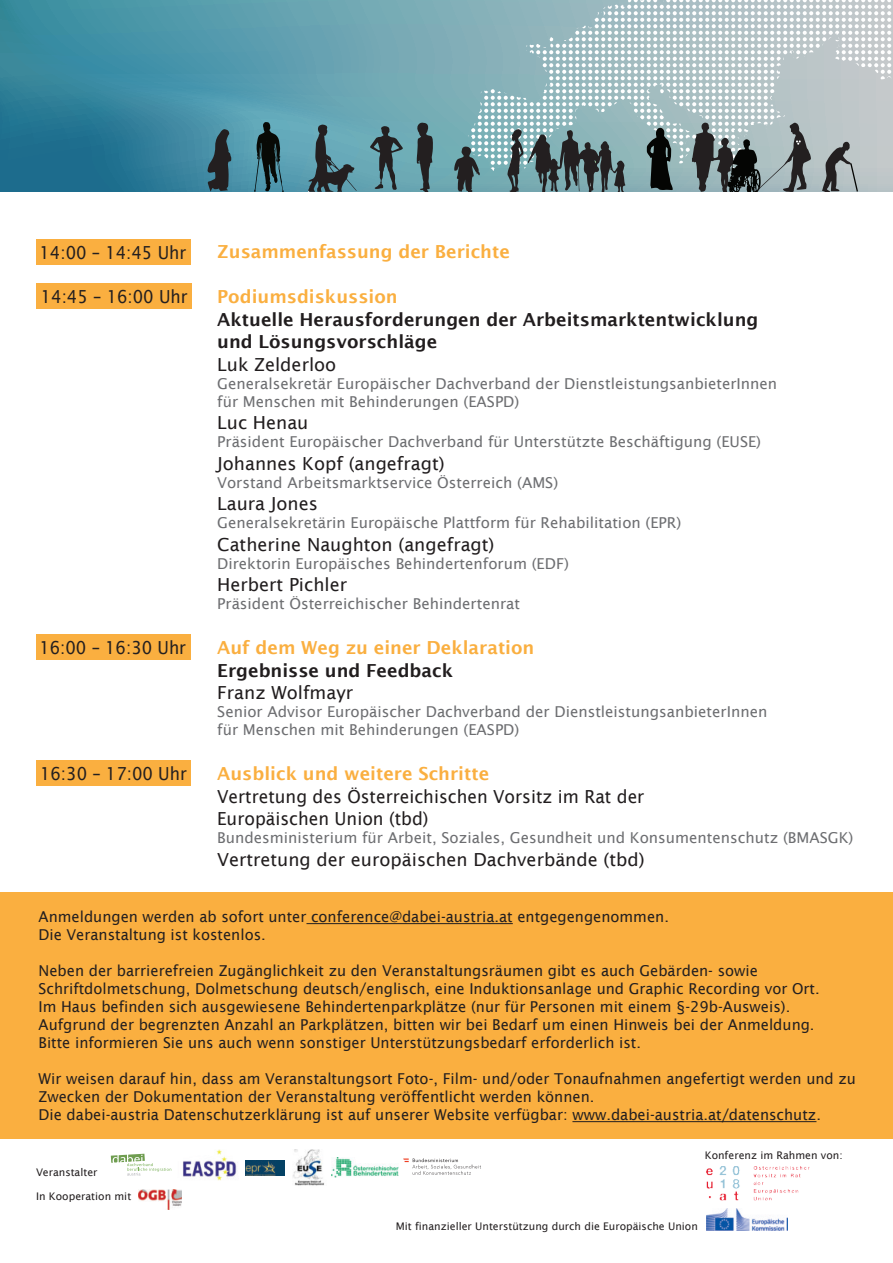
<style>
.page{position:relative;width:893px;height:1263px;background:#fff}
.page>*{position:absolute;margin:0;border:0;box-sizing:border-box;transform-origin:0 0}
.t1{font:18px "Lucida Sans";color:#211d1e}
.t2{font:600 18px "Lucida Sans";color:#faaf40}
.t3{font:600 18px/22.5px "Lucida Sans";color:#211d1e}
.t4{font:18px/22.5px "Lucida Sans";color:#211d1e;scale:.96 1}
.t5{font:18px "Lucida Sans";color:#231f20;scale:.92 1}
.t6{font:15px/18px "Lucida Sans";color:#231f20}
.t7{font:15px/18px "Lucida Sans";color:#6d6e71}
.t8{font:10.5px "Lucida Sans";color:#231f20}
.t9{font:10.5px "Lucida Sans";color:#211d1e}
</style>
<div class="page">
<svg style="left:0;top:0;width:893px;height:192px;background:#5195a8"></svg>
<svg style="left:467px;top:0;width:426px;height:172px;background:#b4c8cc"></svg>
<svg style="left:647px;top:128px;width:26px;height:62px;background:#3a4645"></svg>
<svg style="left:692px;top:122px;width:119px;height:70px;background:#747f80"></svg>
<svg style="left:822px;top:141px;width:37px;height:51px;background:#888f90"></svg>
<svg style="left:507px;top:129px;width:118px;height:63px;background:#5e7679"></svg>
<svg style="left:454px;top:146px;width:26px;height:46px"></svg>
<svg style="left:417px;top:122px;width:16px;height:70px"></svg>
<svg style="left:370px;top:126px;width:33px;height:64px;background:#507780"></svg>
<svg style="left:308px;top:124px;width:49px;height:68px;background:#4f7983"></svg>
<svg style="left:254px;top:122px;width:30px;height:70px;background:#355e67"></svg>
<svg style="left:207px;top:129px;width:24px;height:62px"></svg>
<div style="left:36px;top:635px;width:154px;height:25px;background:#faaf40"></div>
<div style="left:36px;top:761px;width:154px;height:25px;background:#faaf40"></div>
<div style="left:36px;top:239px;width:154px;height:26px;background:#faaf40"></div>
<div style="left:36px;top:284px;width:155px;height:25px;background:#faaf40"></div>
<div style="left:0;top:892px;width:893px;height:246px;background:#faaf40"></div>
<hr style="left:306px;top:923px;width:207px;height:1px;background:#231f20">
<hr style="left:572px;top:1121px;width:244px;height:1px;background:#231f20">
<img style="left:245px;top:1160px;width:39px;height:15px">
<img style="left:293px;top:1150px;width:31px;height:36px">
<svg style="left:403px;top:1158px;width:78px;height:17px"></svg>
<img style="left:332px;top:1157px;width:66px;height:21px">
<svg style="left:111px;top:1154px;width:60px;height:21px"></svg>
<img style="left:183px;top:1149px;width:54px;height:31px">
<img style="left:706px;top:1166px;width:104px;height:43px">
<img style="left:139px;top:1190px;width:43px;height:19px">
<img style="left:706px;top:1209px;width:81px;height:21px">
<p class="t5" style="left:39px;top:245px;width:161px">14:00 – 14:45 Uhr</p>
<p class="t5" style="left:41px;top:289px;width:161px">14:45 – 16:00 Uhr</p>
<p class="t5" style="left:39px;top:640px;width:161px">16:00 – 16:30 Uhr</p>
<p class="t5" style="left:40px;top:766px;width:161px">16:30 – 17:00 Uhr</p>
<p class="t2" style="left:217px;top:244px;width:294px">Zusammenfassung der Berichte</p>
<p class="t2" style="left:217px;top:289px;width:182px">Podiumsdiskussion</p>
<p class="t3" style="left:217px;top:309px;width:543px">Aktuelle Herausforderungen der Arbeitsmarktentwicklung und Lösungsvorschläge</p>
<p class="t1" style="left:217px;top:357px;width:121px">Luk Zelderloo</p>
<p class="t7" style="left:217px;top:375px;width:561px">Generalsekretär Europäischer Dachverband der DienstleistungsanbieterInnen für Menschen mit Behinderungen (EASPD)</p>
<p class="t1" style="left:217px;top:415px;width:93px">Luc Henau</p>
<p class="t7" style="left:217px;top:434px;width:545px">Präsident Europäischer Dachverband für Unterstützte Beschäftigung (EUSE)</p>
<p class="t1" style="left:217px;top:456px;width:229px">Johannes Kopf (angefragt)</p>
<p class="t7" style="left:217px;top:474px;width:342px">Vorstand Arbeitsmarktservice Österreich (AMS)</p>
<p class="t1" style="left:217px;top:496px;width:102px">Laura Jones</p>
<p class="t7" style="left:217px;top:515px;width:465px">Generalsekretärin Europäische Plattform für Rehabilitation (EPR)</p>
<p class="t1" style="left:217px;top:537px;width:279px">Catherine Naughton (angefragt)</p>
<p class="t7" style="left:217px;top:555px;width:353px">Direktorin Europäisches Behindertenforum (EDF)</p>
<p class="t1" style="left:217px;top:577px;width:131px">Herbert Pichler</p>
<p class="t7" style="left:217px;top:596px;width:304px">Präsident Österreichischer Behindertenrat</p>
<p class="t2" style="left:217px;top:640px;width:319px">Auf dem Weg zu einer Deklaration</p>
<p class="t3" style="left:217px;top:660px;width:237px">Ergebnisse und Feedback</p>
<p class="t1" style="left:217px;top:685px;width:137px">Franz Wolfmayr</p>
<p class="t7" style="left:217px;top:704px;width:552px">Senior Advisor Europäischer Dachverband der DienstleistungsanbieterInnen für Menschen mit Behinderungen (EASPD)</p>
<p class="t2" style="left:217px;top:766px;width:274px">Ausblick und weitere Schritte</p>
<p class="t4" style="left:217px;top:786px;width:446px">Vertretung des Österreichischen Vorsitz im Rat der<br>Europäischen Union (tbd)</p>
<p class="t7" style="left:217px;top:830px;width:638px">Bundesministerium für Arbeit, Soziales, Gesundheit und Konsumentenschutz (BMASGK)</p>
<p class="t1" style="left:217px;top:852px;width:429px">Vertretung der europäischen Dachverbände (tbd)</p>
<p class="t6" style="left:39px;top:909px;width:632px">Anmeldungen werden ab sofort unter conference@dabei-austria.at entgegengenommen.<br>Die Veranstaltung ist kostenlos.</p>
<p class="t6" style="left:39px;top:963px;width:783px">Neben der barrierefreien Zugänglichkeit zu den Veranstaltungsräumen gibt es auch Gebärden- sowie Schriftdolmetschung, Dolmetschung deutsch/englisch, eine Induktionsanlage und Graphic Recording vor Ort.<br>Im Haus befinden sich ausgewiesene Behindertenparkplätze (nur für Personen mit einem §-29b-Ausweis).<br>Aufgrund der begrenzten Anzahl an Parkplätzen, bitten wir bei Bedarf um einen Hinweis bei der Anmeldung.<br>Bitte informieren Sie uns auch wenn sonstiger Unterstützungsbedarf erforderlich ist.</p>
<p class="t6" style="left:39px;top:1071px;width:819px">Wir weisen darauf hin, dass am Veranstaltungsort Foto-, Film- und/oder Tonaufnahmen angefertigt werden und zu<br>Zwecken der Dokumentation der Veranstaltung veröffentlicht werden können.<br>Die dabei-austria Datenschutzerklärung ist auf unserer Website verfügbar: www.dabei-austria.at/datenschutz.</p>
<p class="t8" style="left:36px;top:1167px;width:63px">Veranstalter</p>
<p class="t9" style="left:36px;top:1192px;width:97px">In Kooperation mit</p>
<p class="t8" style="left:705px;top:1151px;width:139px">Konferenz im Rahmen von:</p>
<p class="t8" style="left:396px;top:1222px;width:304px">Mit finanzieller Unterstützung durch die Europäische Union</p>
</div>
